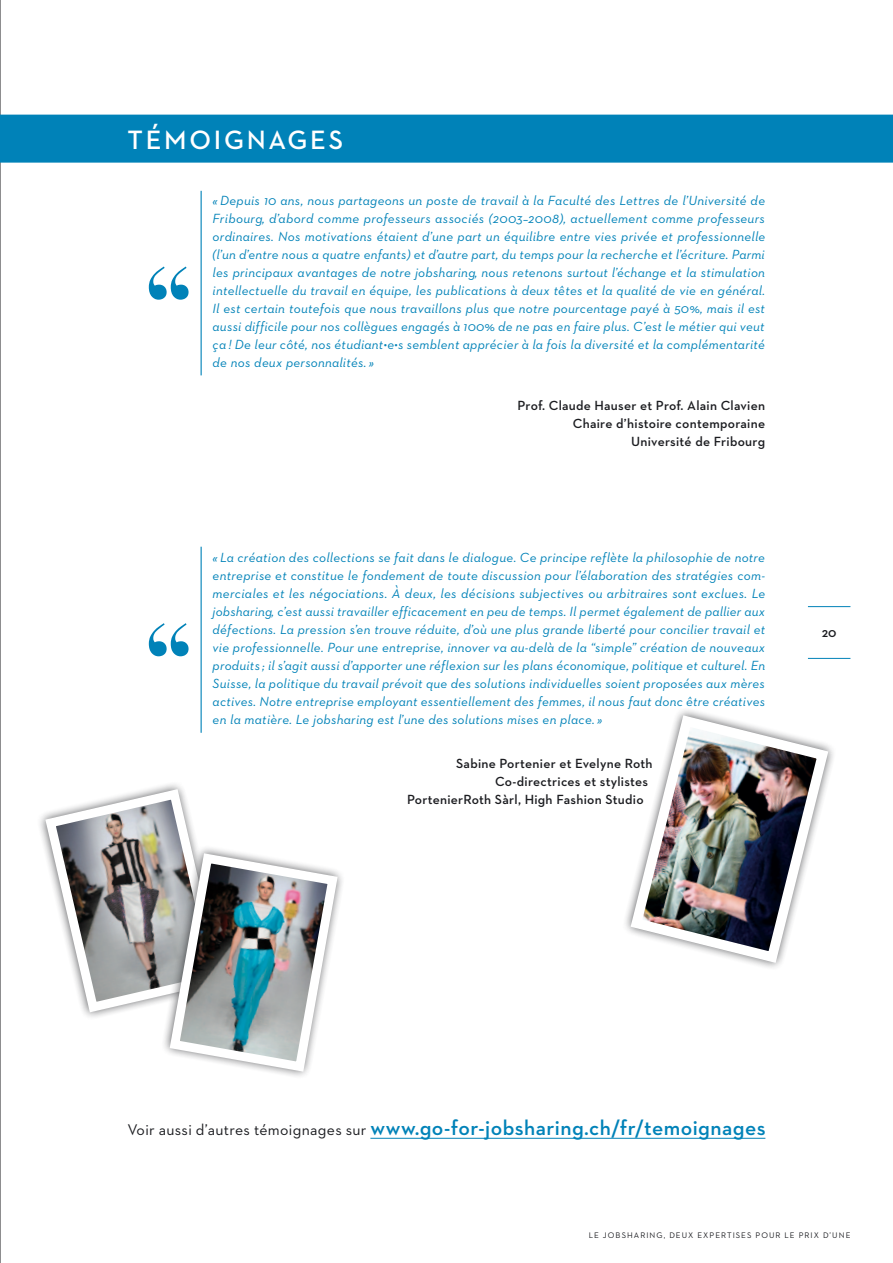
<style>
.page{position:relative;width:893px;height:1263px;background:#fff}
.page>*{position:absolute;margin:0;border:0;box-sizing:border-box;transform-origin:0 0}
.gros_titre_D{font:600 27px "Neutraface 2 Text";letter-spacing:.1em;color:#fff}
.corps_de_texte_sans{font:600 21.45px "Neutraface 2 Text";letter-spacing:.02em;color:#0082b8}
.citation_2{font:italic 13.5px/18px "Neutraface 2 Text";letter-spacing:.02em;color:#0082b8;text-align:justify}
.auteur_citation{font:600 13.5px/18px "Neutraface 2 Text";letter-spacing:.02em;color:#1b1c20;text-align:right}
.t1{font:8.25px "Neutraface 2 Text";letter-spacing:.125em;color:#1b1c20}
.s1{font-family:"Heroic Condensed";font-weight:500;font-style:normal}
.s2{font-weight:400;font-size:15.75px;color:#1b1c20}
</style>
<div class="page">
<hr style="left:808px;top:606px;width:42px;height:1px;background:#0082b8">
<hr style="left:808px;top:658px;width:42px;height:1px;background:#0082b8">
<hr style="left:0;top:0;width:1px;height:1263px;background:#1b1c20">
<div style="left:0;top:115px;width:893px;height:48px;background:#0082b8"></div>
<hr style="left:370px;top:1138px;width:395px;height:1px;background:#0082b8">
<svg style="left:149px;top:267px;width:40px;height:33px"></svg>
<hr style="left:201px;top:191px;width:1px;height:184px;background:#0082b8">
<svg style="left:149px;top:623px;width:40px;height:33px"></svg>
<hr style="left:201px;top:547px;width:1px;height:186px;background:#0082b8">
<img style="left:625px;top:710px;width:208px;height:258px">
<svg style="left:40px;top:784px;width:302px;height:292px"></svg>
<p class="gros_titre_D" style="left:128px;top:122px;width:217px">TÉMOIGNAGES</p>
<p class="citation_2" style="left:213px;top:191px;width:554px">« Depuis 10 ans, nous partageons un poste de travail à la Faculté des Lettres de l’Université de Fribourg, d’abord comme professeurs associés (2003–2008), actuellement comme professeurs ordinaires. Nos motivations étaient d’une part un équilibre entre vies privée et professionnelle (l’un d’entre nous a quatre enfants) et d’autre part, du temps pour la recherche et l’écriture. Parmi les principaux avantages de notre jobsharing, nous retenons surtout l’échange et la stimulation intellectuelle du travail en équipe, les publications à deux têtes et la qualité de vie en général.<br>Il est certain toutefois que nous travaillons plus que notre pourcentage payé à 50%, mais il est aussi difficile pour nos collègues engagés à 100% de ne pas en faire plus. C’est le métier qui veut ça ! De leur côté, nos étudiant<span class="s1">•</span>e<span class="s1">•</span>s semblent apprécier à la fois la diversité et la complémentarité de nos deux personnalités.»</p>
<p class="auteur_citation" style="left:517px;top:397px;width:249px">Prof. Claude Hauser et Prof. Alain Clavien<br>Chaire d’histoire contemporaine<br>Université de Fribourg</p>
<p class="citation_2" style="left:213px;top:548px;width:554px">« La création des collections se fait dans le dialogue. Ce principe reflète la philosophie de notre entreprise et constitue le fondement de toute discussion pour l’élaboration des stratégies com&shy;merciales et les négociations. À deux, les décisions subjectives ou arbitraires sont exclues. Le jobsharing, c’est aussi travailler efficacement en peu de temps. Il permet également de pallier aux défections. La pression s’en trouve réduite, d’où une plus grande liberté pour concilier travail et vie professionnelle. Pour une entreprise, innover va au-delà de la “simple” création de nouveaux produits ; il s’agit aussi d’apporter une réflexion sur les plans économique, politique et culturel. En Suisse, la politique du travail prévoit que des solutions individuelles soient proposées aux mères actives. Notre entreprise employant essentiellement des femmes, il nous faut donc être créatives en la matière. Le jobsharing est l’une des solutions mises en place.»</p>
<p class="auteur_citation" style="left:456px;top:754px;width:198px">Sabine Portenier et Evelyne Roth</p>
<p class="auteur_citation" style="left:495px;top:772px;width:155px">Co-directrices et stylistes</p>
<p class="auteur_citation" style="left:407px;top:790px;width:238px">PortenierRoth Sàrl, High Fashion Studio</p>
<p class="auteur_citation" style="left:822px;top:623px;width:16px">20</p>
<p class="corps_de_texte_sans" style="left:128px;top:1114px;width:639px"><span class="s2">Voir aussi d’autres témoignages sur</span> www.go-for-jobsharing.ch/fr/temoignages</p>
<p class="t1" style="left:589px;top:1229px;width:263px">LE JOBSHARING, DEUX EXPERTISES POUR LE PRIX D’UNE</p>
</div>
